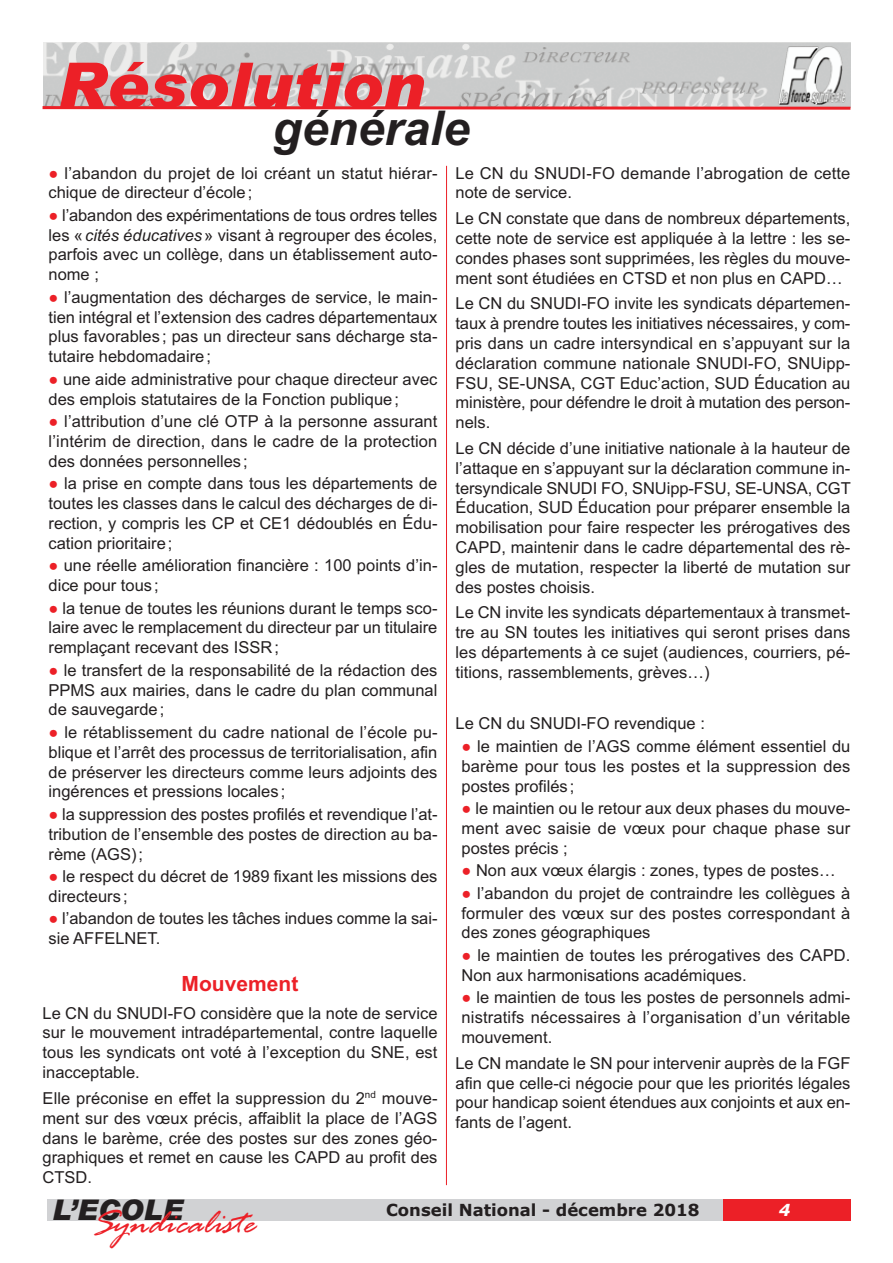
<style>
.page{position:relative;width:893px;height:1263px;background:#fff}
.page>*{position:absolute;margin:0;border:0;box-sizing:border-box;transform-origin:0 0}
.t1{font:italic 900 63px "Arial";color:#ec2027}
.t2{font:italic 700 48px "Arial";color:#231f20}
.t3{font:italic 36px "Rage";color:#ec2027}
.t4{font:italic 900 28.5px "Arial";color:#231f20}
.t5{font:700 21px "Arial";color:#ec2027}
.t6{font:16.5px/19.8px "Arial";color:#231f20;text-align:justify}
.t7{font:700 16.5px "Verdana";color:#231f20}
.t8{font:italic 700 16.5px "Verdana";color:#fff}
.s1{color:#ec2027}
.s2{font-style:italic}
</style>
<div class="page">
<img style="left:44px;top:43px;width:806px;height:62px">
<div style="left:47px;top:1199px;width:785px;height:21px;background:#d1d2d4"></div>
<div style="left:723px;top:1199px;width:127px;height:21px;background:#ec2027"></div>
<svg style="left:42px;top:105px;width:809px;height:5px;background:#e56b6f"></svg>
<hr style="left:446px;top:166px;width:1px;height:1019px;background:#ec2027">
<h1 class="t1" style="left:57px;top:49px;width:369px">Résolution</h1>
<h2 class="t2" style="left:272px;top:101px;width:199px">générale</h2>
<p class="t6" style="left:49px;top:163px;width:390px"><span class="s1">●</span> l’abandon du projet de loi créant un statut hiérar&shy;chique de directeur d’école;</p>
<p class="t6" style="left:49px;top:205px;width:390px"><span class="s1">●</span> l’abandon des expérimentations de tous ordres telles les «<span class="s2">cités éducatives</span>» visant à regrouper des écoles, parfois avec un collège, dans un établissement auto&shy;nome ;</p>
<p class="t6" style="left:49px;top:287px;width:390px"><span class="s1">●</span> l’augmentation des décharges de service, le main&shy;tien intégral et l’extension des cadres départementaux plus favorables; pas un directeur sans décharge sta&shy;tutaire hebdomadaire;</p>
<p class="t6" style="left:49px;top:369px;width:390px"><span class="s1">●</span> une aide administrative pour chaque directeur avec des emplois statutaires de la Fonction publique;</p>
<p class="t6" style="left:49px;top:412px;width:390px"><span class="s1">●</span> l’attribution d’une clé OTP à la personne assurant l’intérim de direction, dans le cadre de la protection des données personnelles;</p>
<p class="t6" style="left:49px;top:474px;width:390px"><span class="s1">●</span> la prise en compte dans tous les départements de toutes les classes dans le calcul des décharges de di&shy;rection, y compris les CP et CE1 dédoublés en Édu&shy;cation prioritaire;</p>
<p class="t6" style="left:49px;top:556px;width:390px"><span class="s1">●</span> une réelle amélioration financière : 100 points d’in&shy;dice pour tous;</p>
<p class="t6" style="left:49px;top:598px;width:390px"><span class="s1">●</span> la tenue de toutes les réunions durant le temps sco&shy;laire avec le remplacement du directeur par un titulaire remplaçant recevant des ISSR;</p>
<p class="t6" style="left:49px;top:660px;width:390px"><span class="s1">●</span> le transfert de la responsabilité de la rédaction des PPMS aux mairies, dans le cadre du plan communal de sauvegarde;</p>
<p class="t6" style="left:49px;top:722px;width:390px"><span class="s1">●</span> le rétablissement du cadre national de l’école pu&shy;blique et l’arrêt des processus de territorialisation, afin de préserver les directeurs comme leurs adjoints des ingérences et pressions locales ;</p>
<p class="t6" style="left:49px;top:804px;width:390px"><span class="s1">●</span> la suppression des postes profilés et revendique l’at&shy;tribution de l’ensemble des postes de direction au ba&shy;rème (AGS);</p>
<p class="t6" style="left:49px;top:866px;width:390px"><span class="s1">●</span> le respect du décret de 1989 fixant les missions des directeurs ;</p>
<p class="t6" style="left:49px;top:909px;width:390px"><span class="s1">●</span> l’abandon de toutes les tâches indues comme la sai&shy;sie AFFELNET.</p>
<p class="t5" style="left:182px;top:971px;width:118px">Mouvement</p>
<p class="t6" style="left:43px;top:1003px;width:396px">Le CN du SNUDI-FO considère que la note de service sur le mouvement intradépartemental, contre laquelle tous les syndicats ont voté à l’exception du SNE, est inacceptable.</p>
<p class="t6" style="left:43px;top:1088px;width:396px">Elle préconise en effet la suppression du 2<sup>nd</sup> mouve&shy;ment sur des vœux précis, affaiblit la place de l’AGS dans le barème, crée des postes sur des zones géo&shy;graphiques et remet en cause les CAPD au profit des CTSD.</p>
<p class="t6" style="left:455px;top:163px;width:396px">Le CN du SNUDI-FO demande l’abrogation de cette note de service.</p>
<p class="t6" style="left:455px;top:209px;width:396px">Le CN constate que dans de nombreux départements, cette note de service est appliquée à la lettre : les se&shy;condes phases sont supprimées, les règles du mouve&shy;ment sont étudiées en CTSD et non plus en CAPD…</p>
<p class="t6" style="left:455px;top:294px;width:396px">Le CN du SNUDI-FO invite les syndicats départemen&shy;taux à prendre toutes les initiatives nécessaires, y com&shy;pris dans un cadre intersyndical en s’appuyant sur la déclaration commune nationale SNUDI-FO, SNUipp-FSU, SE-UNSA, CGT Educ’action, SUD Éducation au ministère, pour défendre le droit à mutation des person&shy;nels.</p>
<p class="t6" style="left:455px;top:438px;width:397px">Le CN décide d’une initiative nationale à la hauteur de l’attaque en s’appuyant sur la déclaration commune in&shy;tersyndicale SNUDI FO, SNUipp-FSU, SE-UNSA, CGT Éducation, SUD Éducation pour préparer ensemble la mobilisation pour faire respecter les prérogatives des CAPD, maintenir dans le cadre départemental des rè&shy;gles de mutation, respecter la liberté de mutation sur des postes choisis.</p>
<p class="t6" style="left:455px;top:603px;width:396px">Le CN invite les syndicats départementaux à transmet&shy;tre au SN toutes les initiatives qui seront prises dans les départements à ce sujet (audiences, courriers, pé&shy;titions, rassemblements, grèves…)</p>
<p class="t6" style="left:455px;top:714px;width:251px">Le CN du SNUDI-FO revendique :</p>
<p class="t6" style="left:461px;top:736px;width:390px"><span class="s1">●</span> le maintien de l’AGS comme élément essentiel du barème pour tous les postes et la suppression des postes profilés;</p>
<p class="t6" style="left:461px;top:798px;width:390px"><span class="s1">●</span> le maintien ou le retour aux deux phases du mouve&shy;ment avec saisie de vœux pour chaque phase sur postes précis ;</p>
<p class="t6" style="left:461px;top:861px;width:376px"><span class="s1">●</span> Non aux vœux élargis : zones, types de postes…</p>
<p class="t6" style="left:461px;top:883px;width:390px"><span class="s1">●</span> l’abandon du projet de contraindre les collègues à formuler des vœux sur des postes correspondant à des zones géographiques</p>
<p class="t6" style="left:461px;top:945px;width:390px"><span class="s1">●</span> le maintien de toutes les prérogatives des CAPD.<br>Non aux harmonisations académiques.</p>
<p class="t6" style="left:461px;top:988px;width:390px"><span class="s1">●</span> le maintien de tous les postes de personnels admi&shy;nistratifs nécessaires à l’organisation d’un véritable mouvement.</p>
<p class="t6" style="left:455px;top:1053px;width:396px">Le CN mandate le SN pour intervenir auprès de la FGF afin que celle-ci négocie pour que les priorités légales pour handicap soient étendues aux conjoints et aux en&shy;fants de l’agent.</p>
<h3 class="t4" style="left:52px;top:1194px;width:133px">L’ECOLE</h3>
<p class="t7" style="left:386px;top:1199px;width:315px">Conseil National - décembre 2018</p>
<p class="t8" style="left:779px;top:1199px;width:13px">4</p>
<h3 class="t3" style="left:90px;top:1200px;width:175px">Sy ndicaliste</h3>
</div>
